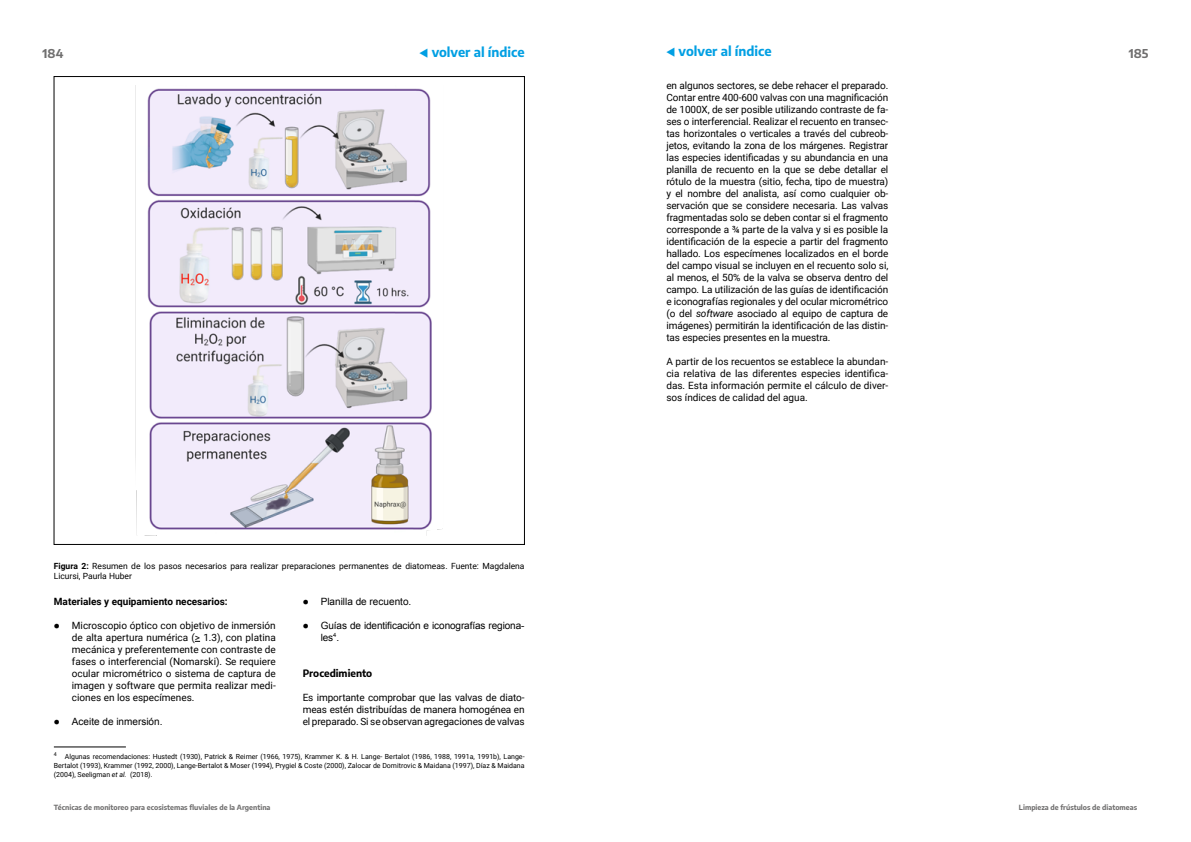
<style>
.page{position:relative;width:1191px;height:842px;background:#fff}
.page>*{position:absolute;margin:0;border:0;box-sizing:border-box;transform-origin:0 0}
.t1{font:700 13px "Encode Sans";color:#009fe3}
.t2{font:700 12px "Encode Sans";color:#706f6f}
.t3{font:10px/12px "Roboto";letter-spacing:-.01em;color:#000;text-align:justify}
.t4{font:10px/12px "Arial";letter-spacing:-.01em;color:#000}
.t5{font:700 10px "Roboto";color:#000}
.t6{font:700 10px "Encode Sans";color:#000}
.t7{font:8.5px/10.2px "Roboto";color:#000}
.t8{font:7px/9px "Roboto";color:#000;text-align:justify}
.t9{font:700 7px "Encode Sans";color:#706f6f}
.s1{font-style:italic}
.s2{font-weight:700}
</style>
<div class="page">
<hr style="left:54px;top:747px;width:72px;height:1px;background:#000">
<img style="left:135px;top:85px;width:308px;height:451px">
<h1 class="t1" style="left:419px;top:42px;width:107px">▼ volver al índice</h1>
<h1 class="t1" style="left:666px;top:42px;width:107px">▼ volver al índice</h1>
<p class="t3" style="left:666px;top:79px;width:223px">en algunos sectores, se debe rehacer el preparado.<br>Contar entre 400-600 valvas con una magnificación de 1000X, de ser posible utilizando contraste de fa&shy;ses o interferencial. Realizar el recuento en transec&shy;tas horizontales o verticales a través del cubreob&shy;jetos, evitando la zona de los márgenes. Registrar las especies identificadas y su abundancia en una planilla de recuento en la que se debe detallar el rótulo de la muestra (sitio, fecha, tipo de muestra) y el nombre del analista, así como cualquier ob&shy;servación que se considere necesaria. Las valvas fragmentadas solo se deben contar si el fragmento corresponde a ¾ parte de la valva y si es posible la identificación de la especie a partir del fragmento hallado. Los especímenes localizados en el borde del campo visual se incluyen en el recuento solo si, al menos, el 50% de la valva se observa dentro del campo. La utilización de las guías de identificación e iconografías regionales y del ocular micrométrico (o del <span class="s1">software</span> asociado al equipo de captura de imágenes) permitirán la identificación de las distin&shy;tas especies presentes en la muestra.</p>
<p class="t3" style="left:666px;top:355px;width:223px">A partir de los recuentos se establece la abundan&shy;cia relativa de las diferentes especies identifica&shy;das. Esta información permite el cálculo de diver&shy;sos índices de calidad del agua.</p>
<p class="t2" style="left:43px;top:44px;width:22px">184</p>
<p class="t2" style="left:1128px;top:44px;width:21px">185</p>
<p class="t7" style="left:54px;top:560px;width:472px"><span class="s2">Figura 2:</span> Resumen de los pasos necesarios para realizar preparaciones permanentes de diatomeas. Fuente: Magdalena<br>Licursi, Paurla Huber</p>
<p class="t5" style="left:54px;top:594px;width:175px">Materiales y equipamiento necesarios:</p>
<p class="t3" style="left:72px;top:619px;width:205px;text-indent:-18px">● Microscopio óptico con objetivo de inmersión de alta apertura numérica (&gt; 1.3), con platina mecánica y preferentemente con contraste de fases o interferencial (Nomarski). Se requiere ocular micrométrico o sistema de captura de imagen y software que permita realizar medi&shy;ciones en los especímenes.</p>
<p class="t4" style="left:54px;top:715px;width:110px">● Aceite de inmersión.</p>
<p class="t8" style="left:54px;top:751px;width:472px"><sup>4</sup> Algunas recomendaciones: Hustedt (1930), Patrick &amp; Reimer (1966, 1975), Krammer K. &amp; H. Lange- Bertalot (1986, 1988, 1991a, 1991b), Lange-Bertalot (1993), Krammer (1992, 2000), Lange-Bertalot &amp; Moser (1994), Prygiel &amp; Coste (2000), Zalocar de Domitrovic &amp; Maidana (1997), Díaz &amp; Maidana (2004), Seeligman <span class="s1">et al.</span> (2018).</p>
<p class="t4" style="left:303px;top:595px;width:110px">● Planilla de recuento.</p>
<p class="t4" style="left:321px;top:619px;width:205px;text-indent:-18px">● Guías de identificación e iconografías regiona&shy;les<sup>4</sup>.</p>
<p class="t6" style="left:303px;top:665px;width:71px">Procedimiento</p>
<p class="t3" style="left:303px;top:691px;width:223px">Es importante comprobar que las valvas de diato&shy;meas estén distribuídas de manera homogénea en el preparado. Si se observan agregaciones de valvas</p>
<p class="t9" style="left:54px;top:802px;width:218px">Técnicas de monitoreo para ecosistemas fluviales de la Argentina</p>
<p class="t9" style="left:1019px;top:802px;width:120px">Limpieza de frústulos de diatomeas</p>
</div>
